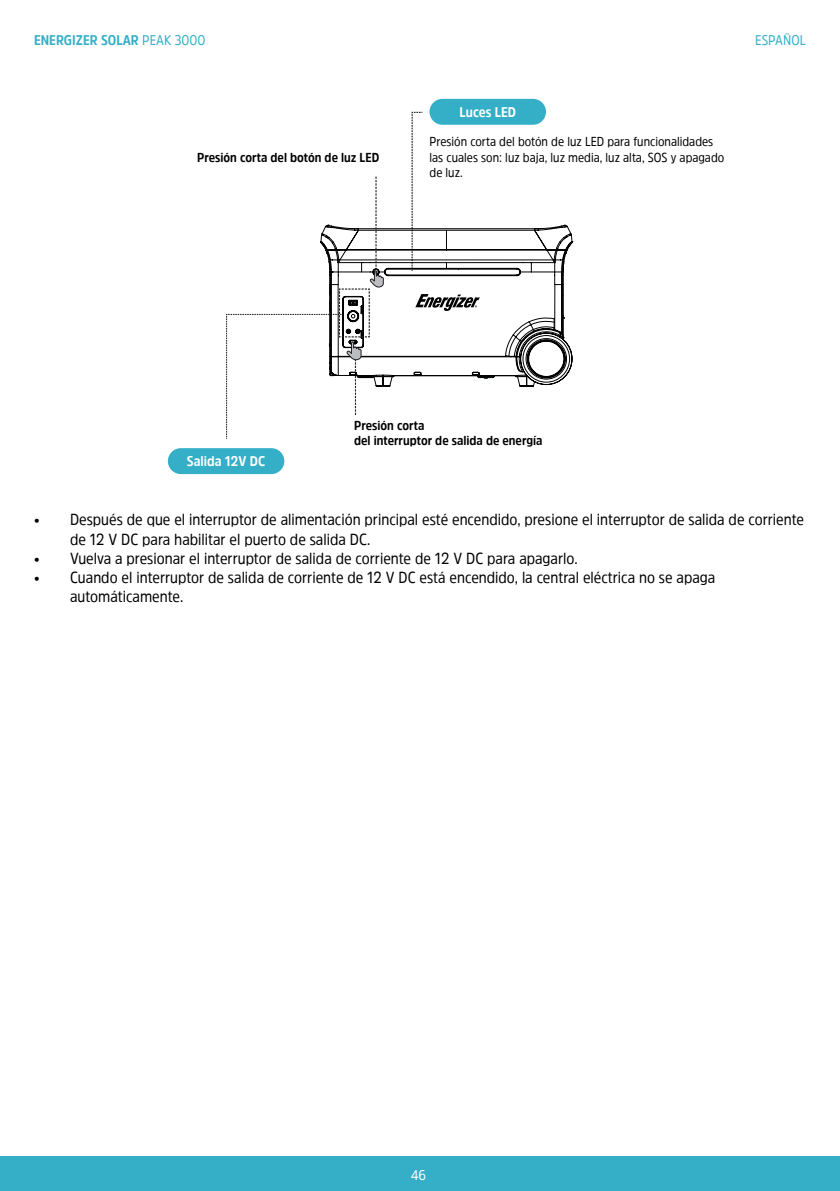
<style>
.page{position:relative;width:840px;height:1191px;background:#fff}
.page>*{position:absolute;margin:0;border:0;box-sizing:border-box;transform-origin:0 0}
.t1{font:16px/19.2px "Energi Pro";color:#000}
.t2{font:700 14px "Energi Pro";color:#34afc7}
.t3{font:700 14px "Energi Pro";color:#fff}
.t4{font:14px "Energi Pro";color:#34afc7}
.t5{font:14px "Energi Pro";color:#fff}
.t6{font:13px/15.6px "Energi Pro";color:#000}
.t7{font:700 13px "Energi Pro";color:#000}
.s1{font-weight:400}
</style>
<div class="page">
<div style="left:0;top:1157px;width:839px;height:34px;background:#34afc7"></div>
<svg style="left:226px;top:111px;width:346px;height:328px"></svg>
<div style="left:429px;top:99px;width:116px;height:26px;background:#34afc7;border-radius:13px"></div>
<div style="left:168px;top:448px;width:116px;height:26px;background:#34afc7;border-radius:13px"></div>
<p class="t2" style="left:34px;top:30px;width:173px">ENERGIZER SOLAR <span class="s1">PEAK 3000</span></p>
<p class="t4" style="left:754px;top:30px;width:52px">ESPAÑOL</p>
<p class="t7" style="left:197px;top:148px;width:184px">Presión corta del botón de luz LED</p>
<p class="t3" style="left:459px;top:102px;width:58px">Luces LED</p>
<p class="t6" style="left:429px;top:133px;width:296px">Presión corta del botón de luz LED para funcionalidades las cuales son: luz baja, luz media, luz alta, SOS y apagado de luz.</p>
<p class="t3" style="left:187px;top:452px;width:80px">Salida 12V DC</p>
<p class="t7" style="left:354px;top:416px;width:72px">Presión corta</p>
<p class="t7" style="left:354px;top:432px;width:190px">del interruptor de salida de energía</p>
<p class="t1" style="left:70px;top:510px;width:735px;text-indent:-36px">• Después de que el interruptor de alimentación principal esté encendido, presione el interruptor de salida de corriente de 12 V DC para habilitar el puerto de salida DC.</p>
<p class="t1" style="left:34px;top:548px;width:544px">• Vuelva a presionar el interruptor de salida de corriente de 12 V DC para apagarlo.</p>
<p class="t1" style="left:70px;top:567px;width:646px;text-indent:-36px">• Cuando el interruptor de salida de corriente de 12 V DC está encendido, la central eléctrica no se apaga automáticamente.</p>
<p class="t5" style="left:410px;top:1165px;width:17px">46</p>
</div>
